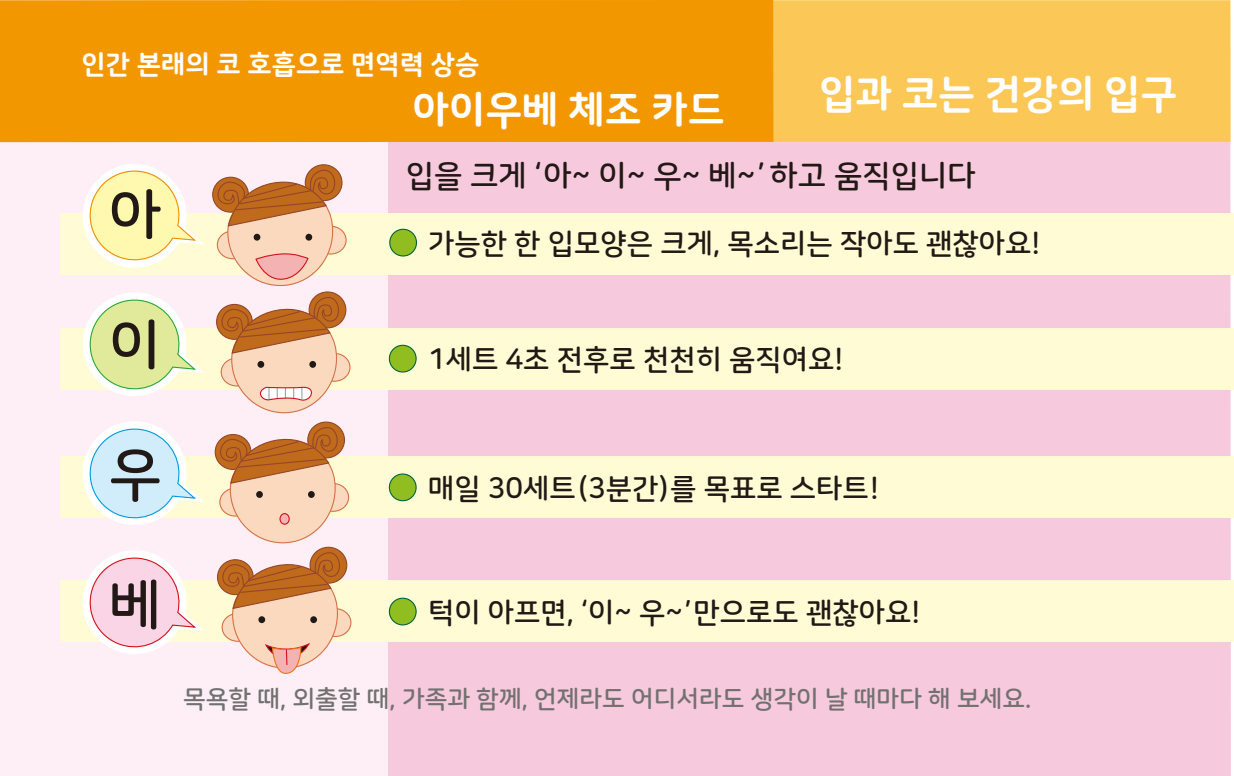
<style>
.page{position:relative;width:1234px;height:776px;background:#fff}
.page>*{position:absolute;margin:0;border:0;box-sizing:border-box;transform-origin:0 0}
.t1{font:57.9px "Nanum Square Round OTFB";color:#221815}
.t2{font:40.05px "Nanum Square Round OTFEB";color:#fff}
.t3{font:31.2px "Nanum Square Round OTFB";color:#221815}
.t4{font:28.95px "Nanum Square Round OTFB";color:#221815}
.t5{font:26.7px "Nanum Square Round OTFEB";color:#fff}
.t6{font:24.9px "Nanum Square Round OTFB";color:#727171}
</style>
<div class="page">
<div style="left:460px;top:0;width:770px;height:142px;background:#fbc857"></div>
<div style="left:388px;top:142px;width:842px;height:634px;background:#f7c9dd"></div>
<div style="left:0;top:142px;width:388px;height:634px;background:#fdeff5"></div>
<div style="left:60px;top:213px;width:1173px;height:61px;background:#fffcd5"></div>
<div style="left:61px;top:328px;width:1172px;height:62px;background:#fffcd5"></div>
<div style="left:61px;top:456px;width:1172px;height:62px;background:#fffcd5"></div>
<div style="left:61px;top:581px;width:1172px;height:61px;background:#fffcd5"></div>
<div style="left:389px;top:345px;width:27px;height:27px;background:#90be20;border-radius:50%"></div>
<div style="left:389px;top:345px;width:27px;height:28px;border:1px solid #00633d;border-radius:50%"></div>
<div style="left:307px;top:422px;width:38px;height:36px;border:1px solid #95452a;border-radius:50%"></div>
<div style="left:215px;top:434px;width:36px;height:36px;border:1px solid #95452a;border-radius:50%"></div>
<div style="left:317px;top:484px;width:31px;height:27px;background:#fbd9bf;border-radius:50%"></div>
<div style="left:317px;top:483px;width:32px;height:29px;border:1px solid #d47146;border-radius:50%"></div>
<svg style="left:310px;top:547px;width:37px;height:36px"></svg>
<div style="left:309px;top:547px;width:38px;height:37px;border:1px solid #95452a;border-radius:50%"></div>
<div style="left:320px;top:609px;width:31px;height:28px;background:#fbd9bf;border-radius:50%"></div>
<div style="left:319px;top:608px;width:32px;height:29px;border:1px solid #d47146;border-radius:50%"></div>
<svg style="left:216px;top:424px;width:127px;height:250px"></svg>
<div style="left:0;top:0;width:773px;height:142px;background:#f39700"></div>
<svg style="left:309px;top:292px;width:37px;height:36px"></svg>
<div style="left:308px;top:291px;width:38px;height:37px;border:1px solid #95452a;border-radius:50%"></div>
<div style="left:216px;top:304px;width:36px;height:35px;background:#d6afa9;border-radius:50%"></div>
<div style="left:216px;top:304px;width:37px;height:36px;border:1px solid #95452a;border-radius:50%"></div>
<svg style="left:319px;top:353px;width:31px;height:28px"></svg>
<div style="left:318px;top:353px;width:32px;height:29px;border:1px solid #d47146;border-radius:50%"></div>
<svg style="left:218px;top:294px;width:124px;height:120px"></svg>
<svg style="left:75px;top:550px;width:130px;height:104px"></svg>
<svg style="left:82px;top:164px;width:122px;height:104px"></svg>
<svg style="left:82px;top:292px;width:122px;height:104px"></svg>
<svg style="left:82px;top:421px;width:122px;height:104px"></svg>
<svg style="left:305px;top:165px;width:37px;height:36px"></svg>
<div style="left:305px;top:164px;width:37px;height:37px;border:1px solid #95452a;border-radius:50%"></div>
<div style="left:212px;top:177px;width:37px;height:36px;border:1px solid #95452a;border-radius:50%"></div>
<div style="left:315px;top:226px;width:31px;height:28px;background:#fbd9bf;border-radius:50%"></div>
<div style="left:314px;top:226px;width:32px;height:29px;border:1px solid #d47146;border-radius:50%"></div>
<svg style="left:214px;top:166px;width:124px;height:121px"></svg>
<div style="left:389px;top:229px;width:27px;height:27px;background:#90be20;border-radius:50%"></div>
<div style="left:389px;top:229px;width:28px;height:28px;border:1px solid #00633d;border-radius:50%"></div>
<div style="left:389px;top:474px;width:27px;height:27px;background:#90be20;border-radius:50%"></div>
<div style="left:389px;top:473px;width:27px;height:28px;border:1px solid #00633d;border-radius:50%"></div>
<div style="left:389px;top:598px;width:27px;height:27px;background:#90be20;border-radius:50%"></div>
<div style="left:389px;top:598px;width:27px;height:27px;border:1px solid #00633d;border-radius:50%"></div>
<p class="t5" style="left:81px;top:49px;width:399px">인간 본래의 코 호흡으로 면역력 상승</p>
<h2 class="t2" style="left:412px;top:88px;width:313px">아이우베 체조 카드</h2>
<h2 class="t2" style="left:818px;top:72px;width:359px">입과 코는 건강의 입구</h2>
<h1 class="t1" style="left:109px;top:183px;width:54px">아</h1>
<h1 class="t1" style="left:109px;top:313px;width:54px">이</h1>
<h1 class="t1" style="left:109px;top:442px;width:54px">우</h1>
<p class="t3" style="left:405px;top:159px;width:571px">입을 크게 ‘아~ 이~ 우~ 베~’하고 움직입니다</p>
<p class="t4" style="left:428px;top:227px;width:613px">가능한 한 입모양은 크게, 목소리는 작아도 괜찮아요!</p>
<p class="t4" style="left:428px;top:343px;width:416px">1세트 4초 전후로 천천히 움직여요!</p>
<p class="t4" style="left:428px;top:472px;width:452px">매일 30세트 (3분간)를 목표로 스타트!</p>
<h1 class="t1" style="left:109px;top:573px;width:54px">베</h1>
<p class="t4" style="left:428px;top:597px;width:493px">턱이 아프면, ‘이~ 우~’만으로도 괜찮아요!</p>
<p class="t6" style="left:183px;top:685px;width:849px">목욕할 때, 외출할 때, 가족과 함께, 언제라도 어디서라도 생각이 날 때마다 해 보세요.</p>
</div>
